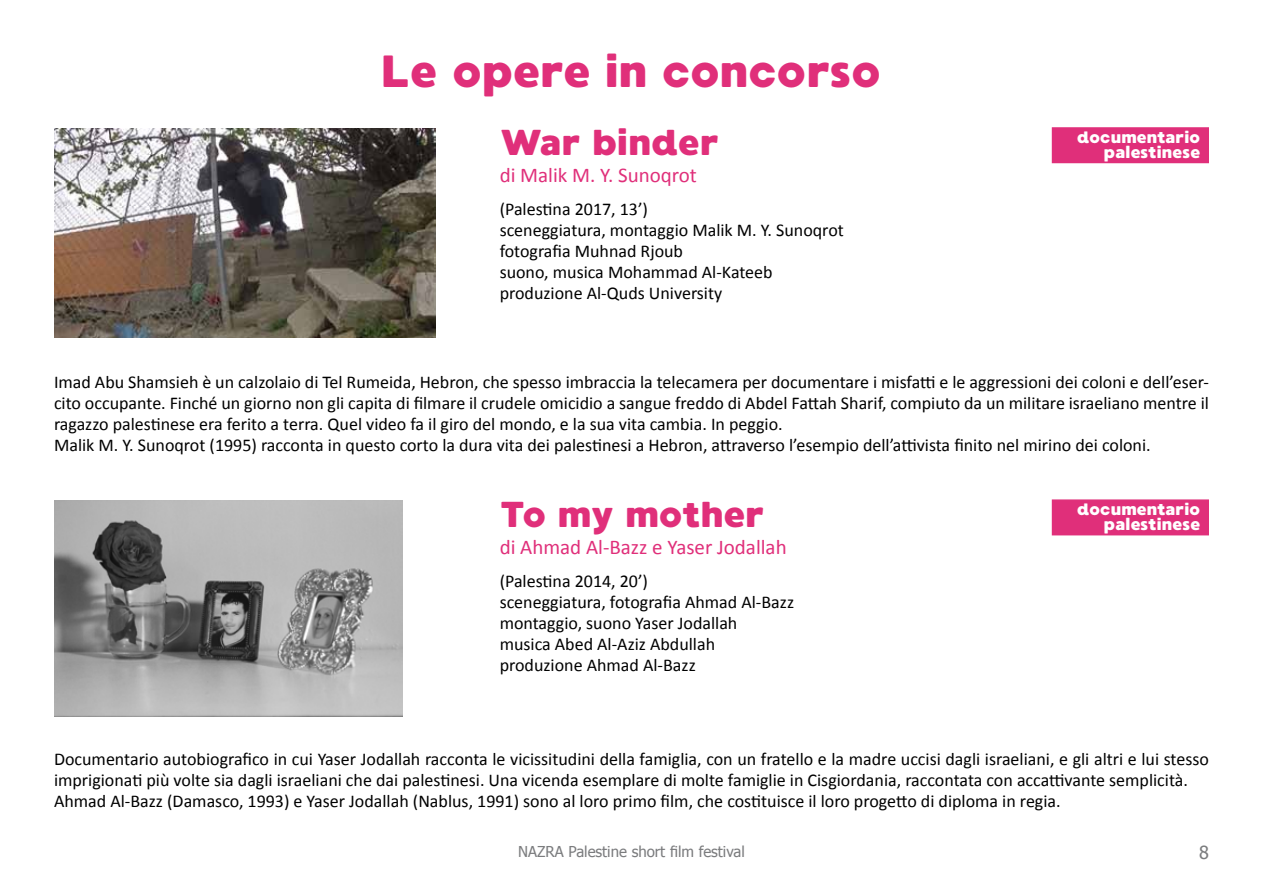
<style>
.page{position:relative;width:1263px;height:893px;background:#fff}
.page>*{position:absolute;margin:0;border:0;box-sizing:border-box;transform-origin:0 0}
.t1{font:45px "MADE Waffle Soft";letter-spacing:-.02em;color:#e02f7a}
.t2{font:36px "MADE Waffle Soft";letter-spacing:-.015em;color:#e02f7a}
.t3{font:21px "Calibri";color:#e02f7a}
.t4{font:18px/21px "Calibri";color:#000}
.t5{font:18px "Tahoma";color:#7b7c7e}
.t6{font:16.5px/15px "MADE Waffle Soft";letter-spacing:-.01em;color:#fff;text-align:right}
.t7{font:15px "Tahoma";color:#7b7c7e}
</style>
<div class="page">
<img style="left:54px;top:128px;width:382px;height:209px">
<img style="left:54px;top:500px;width:349px;height:216px">
<div style="left:1052px;top:127px;width:157px;height:36px;background:#e02f7a;border:2px solid #e02f7a"></div>
<div style="left:1052px;top:499px;width:157px;height:36px;background:#e02f7a;border:2px solid #e02f7a"></div>
<h1 class="t1" style="left:381px;top:44px;width:501px">Le opere in concorso</h1>
<h2 class="t2" style="left:500px;top:121px;width:221px">War binder</h2>
<p class="t3" style="left:500px;top:166px;width:199px">di Malik M. Y. Sunoqrot</p>
<p class="t4" style="left:500px;top:200px;width:346px">(Palestina 2017, 13’)<br>sceneggiatura, montaggio Malik M. Y. Sunoqrot fotografia Muhnad Rjoub<br>suono, musica Mohammad Al-Kateeb produzione Al-Quds University</p>
<p class="t6" style="left:1077px;top:130px;width:125px">documentario palestinese</p>
<p class="t4" style="left:54px;top:373px;width:1156px">Imad Abu Shamsieh è un calzolaio di Tel Rumeida, Hebron, che spesso imbraccia la telecamera per documentare i misfatti e le aggressioni dei coloni e dell’eser&shy;cito occupante. Finché un giorno non gli capita di filmare il crudele omicidio a sangue freddo di Abdel Fattah Sharif, compiuto da un militare israeliano mentre il ragazzo palestinese era ferito a terra. Quel video fa il giro del mondo, e la sua vita cambia. In peggio.<br>Malik M. Y. Sunoqrot (1995) racconta in questo corto la dura vita dei palestinesi a Hebron, attraverso l’esempio dell’attivista finito nel mirino dei coloni.</p>
<h2 class="t2" style="left:500px;top:493px;width:267px">To my mother</h2>
<p class="t3" style="left:500px;top:538px;width:289px">di Ahmad Al-Bazz e Yaser Jodallah</p>
<p class="t4" style="left:500px;top:572px;width:296px">(Palestina 2014, 20’)<br>sceneggiatura, fotografia Ahmad Al-Bazz montaggio, suono Yaser Jodallah<br>musica Abed Al-Aziz Abdullah produzione Ahmad Al-Bazz</p>
<p class="t6" style="left:1077px;top:502px;width:125px">documentario palestinese</p>
<p class="t4" style="left:54px;top:750px;width:1156px">Documentario autobiografico in cui Yaser Jodallah racconta le vicissitudini della famiglia, con un fratello e la madre uccisi dagli israeliani, e gli altri e lui stesso imprigionati più volte sia dagli israeliani che dai palestinesi. Una vicenda esemplare di molte famiglie in Cisgiordania, raccontata con accattivante semplicità.<br>Ahmad Al-Bazz (Damasco, 1993) e Yaser Jodallah (Nablus, 1991) sono al loro primo film, che costituisce il loro progetto di diploma in regia.</p>
<p class="t7" style="left:518px;top:842px;width:228px">NAZRA Palestine short film festival</p>
<p class="t5" style="left:1199px;top:841px;width:11px">8</p>
</div>
